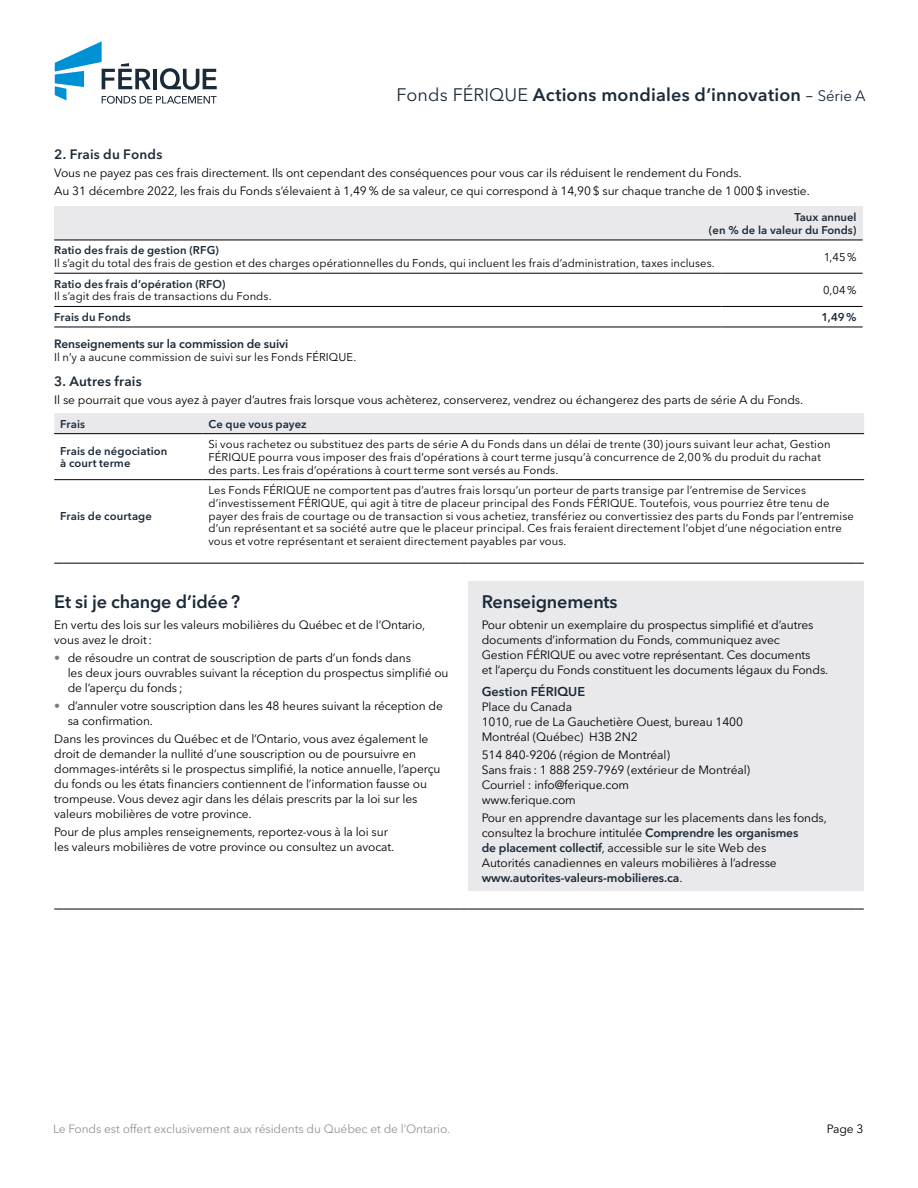
<style>
.page{position:relative;width:918px;height:1188px;background:#fff}
.page>*{position:absolute;margin:0;border:0;box-sizing:border-box;transform-origin:0 0}
.t1{font:600 18px "Avenir Next LT Pro";letter-spacing:.01em;color:#1c2b39}
.t2{font:600 18px "Avenir Next LT Pro";letter-spacing:-.01em;color:#1c2b39}
.t3{font:600 13.5px "Avenir Next LT Pro";letter-spacing:.015em;color:#1c2b39}
.t4{font:600 12.75px "Avenir Next LT Pro";letter-spacing:.005em;color:#1c2b39}
.t5{font:12px/15px "Avenir Next LT Pro";letter-spacing:-.01em;color:#000}
.t6{font:12px "Avenir Next LT Pro";letter-spacing:-.01em;color:#939598}
.t7{font:600 12px "Avenir Next LT Pro";letter-spacing:-.01em;color:#1c2b39}
.t8{font:11.25px/12.8px "Avenir Next LT Pro";letter-spacing:.01em;color:#000}
.t9{font:600 11.25px/12.8px "Avenir Next LT Pro";letter-spacing:.01em;color:#1c2b39;text-align:right}
.s1{font-weight:400}
.s2{font-weight:400;font-size:15px}
.s3{color:#757d8a}
.s4{font-weight:600;color:#1c2b39}
</style>
<div class="page">
<svg style="left:55px;top:41px;width:162px;height:63px"></svg>
<div style="left:468px;top:581px;width:396px;height:310px;background:#e9e9ec"></div>
<hr style="left:63px;top:563px;width:387px;height:1px;background:#000">
<svg style="left:450px;top:563px;width:18px;height:1px"></svg>
<hr style="left:468px;top:563px;width:387px;height:1px;background:#000">
<hr style="left:63px;top:909px;width:387px;height:1px;background:#000">
<svg style="left:450px;top:909px;width:18px;height:1px"></svg>
<hr style="left:468px;top:909px;width:387px;height:1px;background:#000">
<div style="left:54px;top:207px;width:809px;height:33px;background:#e9e9ec"></div>
<hr style="left:54px;top:240px;width:668px;height:1px;background:#000">
<hr style="left:722px;top:240px;width:141px;height:1px;background:#000">
<hr style="left:54px;top:273px;width:668px;height:1px;background:#000">
<hr style="left:722px;top:273px;width:141px;height:1px;background:#000">
<hr style="left:54px;top:306px;width:668px;height:1px;background:#000">
<hr style="left:722px;top:306px;width:141px;height:1px;background:#000">
<hr style="left:54px;top:327px;width:668px;height:1px;background:#000">
<hr style="left:722px;top:327px;width:141px;height:1px;background:#000">
<div style="left:54px;top:413px;width:810px;height:20px;background:#e9e9ec"></div>
<hr style="left:54px;top:433px;width:148px;height:1px;background:#000">
<hr style="left:202px;top:433px;width:662px;height:1px;background:#000">
<hr style="left:54px;top:479px;width:148px;height:1px;background:#000">
<hr style="left:202px;top:479px;width:662px;height:1px;background:#000">
<h1 class="t1" style="left:396px;top:84px;width:471px"><span class="s1">Fonds FÉRIQUE</span> Actions mondiales d’innovation <span class="s1">–</span> <span class="s2">Série A</span></h1>
<p class="t3" style="left:54px;top:146px;width:110px">2. Frais du Fonds</p>
<p class="t5" style="left:54px;top:164px;width:757px;line-height:18px">Vous ne payez pas ces frais directement. Ils ont cependant des conséquences pour vous car ils réduisent le rendement du Fonds.<br>Au 31 décembre 2022, les frais du Fonds s’élevaient à 1,49 % de sa valeur, ce qui correspond à 14,90 $ sur chaque tranche de 1 000 $ investie.</p>
<p class="t9" style="left:709px;top:211px;width:149px">Taux annuel<br>(en % de la valeur du Fonds)</p>
<p class="t9" style="left:54px;top:244px;width:166px">Ratio des frais de gestion (RFG)</p>
<p class="t8" style="left:54px;top:257px;width:662px">Il s’agit du total des frais de gestion et des charges opérationnelles du Fonds, qui incluent les frais d’administration, taxes incluses.</p>
<p class="t8" style="left:824px;top:251px;width:34px">1,45 %</p>
<p class="t9" style="left:54px;top:277px;width:173px">Ratio des frais d’opération (RFO)</p>
<p class="t8" style="left:54px;top:290px;width:219px">Il s’agit des frais de transactions du Fonds.</p>
<p class="t8" style="left:823px;top:284px;width:35px">0,04 %</p>
<p class="t9" style="left:54px;top:311px;width:78px">Frais du Fonds</p>
<p class="t9" style="left:822px;top:311px;width:37px">1,49%</p>
<p class="t7" style="left:54px;top:337px;width:236px">Renseignements sur la commission de suivi</p>
<p class="t8" style="left:54px;top:351px;width:304px">Il n’y a aucune commission de suivi sur les Fonds FÉRIQUE.</p>
<p class="t3" style="left:54px;top:373px;width:89px">3. Autres frais</p>
<p class="t5" style="left:54px;top:392px;width:751px">Il se pourrait que vous ayez à payer d’autres frais lorsque vous achèterez, conserverez, vendrez ou échangerez des parts de série A du Fonds.</p>
<p class="t9" style="left:60px;top:417px;width:27px">Frais</p>
<p class="t9" style="left:208px;top:417px;width:100px">Ce que vous payez</p>
<p class="t9" style="left:60px;top:444px;width:109px;text-align:left">Frais de négociation à court terme</p>
<p class="t8" style="left:208px;top:438px;width:624px">Si vous rachetez ou substituez des parts de série A du Fonds dans un délai de trente (30) jours suivant leur achat, Gestion<br>FÉRIQUE pourra vous imposer des frais d’opérations à court terme jusqu’à concurrence de 2,00 % du produit du rachat des parts. Les frais d’opérations à court terme sont versés au Fonds.</p>
<p class="t9" style="left:60px;top:509px;width:93px">Frais de courtage</p>
<p class="t8" style="left:208px;top:484px;width:647px">Les Fonds FÉRIQUE ne comportent pas d’autres frais lorsqu’un porteur de parts transige par l’entremise de Services d’investissement FÉRIQUE, qui agit à titre de placeur principal des Fonds FÉRIQUE. Toutefois, vous pourriez être tenu de payer des frais de courtage ou de transaction si vous achetiez, transfériez ou convertissiez des parts du Fonds par l’entremise d’un représentant et sa société autre que le placeur principal. Ces frais feraient directement l’objet d’une négociation entre vous et votre représentant et seraient directement payables par vous.</p>
<h1 class="t2" style="left:54px;top:591px;width:187px">Et si je change d’idée ?</h1>
<p class="t5" style="left:54px;top:618px;width:373px">En vertu des lois sur les valeurs mobilières du Québec et de l’Ontario, vous avez le droit :</p>
<p class="t5" style="left:68px;top:651px;width:382px;text-indent:-14px"><span class="s3">•</span> de résoudre un contrat de souscription de parts d’un fonds dans<br>les deux jours ouvrables suivant la réception du prospectus simplifié ou de l’aperçu du fonds ;</p>
<p class="t5" style="left:68px;top:699px;width:377px;text-indent:-14px"><span class="s3">•</span> d’annuler votre souscription dans les 48 heures suivant la réception de sa confirmation.</p>
<p class="t5" style="left:54px;top:732px;width:388px">Dans les provinces du Québec et de l’Ontario, vous avez également le droit de demander la nullité d’une souscription ou de poursuivre en dommages-intérêts si le prospectus simplifié, la notice annuelle, l’aperçu du fonds ou les états financiers contiennent de l’information fausse ou trompeuse. Vous devez agir dans les délais prescrits par la loi sur les valeurs mobilières de votre province.</p>
<p class="t5" style="left:54px;top:825px;width:342px">Pour de plus amples renseignements, reportez-vous à la loi sur les valeurs mobilières de votre province ou consultez un avocat.</p>
<h1 class="t2" style="left:482px;top:591px;width:137px">Renseignements</h1>
<p class="t5" style="left:482px;top:618px;width:348px">Pour obtenir un exemplaire du prospectus simplifié et d’autres documents d’information du Fonds, communiquez avec<br>Gestion FÉRIQUE ou avec votre représentant. Ces documents<br>et l’aperçu du Fonds constituent les documents légaux du Fonds.</p>
<p class="t4" style="left:482px;top:684px;width:105px">Gestion FÉRIQUE</p>
<p class="t5" style="left:482px;top:699px;width:263px">Place du Canada<br>1010, rue de La Gauchetière Ouest, bureau 1400<br>Montréal (Québec) H3B 2N2</p>
<p class="t5" style="left:482px;top:747px;width:270px">514 840-9206 (région de Montréal)<br>Sans frais : 1 888 259-7969 (extérieur de Montréal)<br>Courriel : info@ferique.com<br>www.ferique.com</p>
<p class="t5" style="left:482px;top:810px;width:347px">Pour en apprendre davantage sur les placements dans les fonds, consultez la brochure intitulée <span class="s4">Comprendre les organismes<br>de placement collectif</span>, accessible sur le site Web des<br>Autorités canadiennes en valeurs mobilières à l’adresse <span class="s4">www.autorites-valeurs-mobilieres.ca</span>.</p>
<p class="t6" style="left:53px;top:1122px;width:399px">Le Fonds est offert exclusivement aux résidents du Québec et de l’Ontario.</p>
<p class="t5" style="left:827px;top:1122px;width:38px">Page 3</p>
</div>
